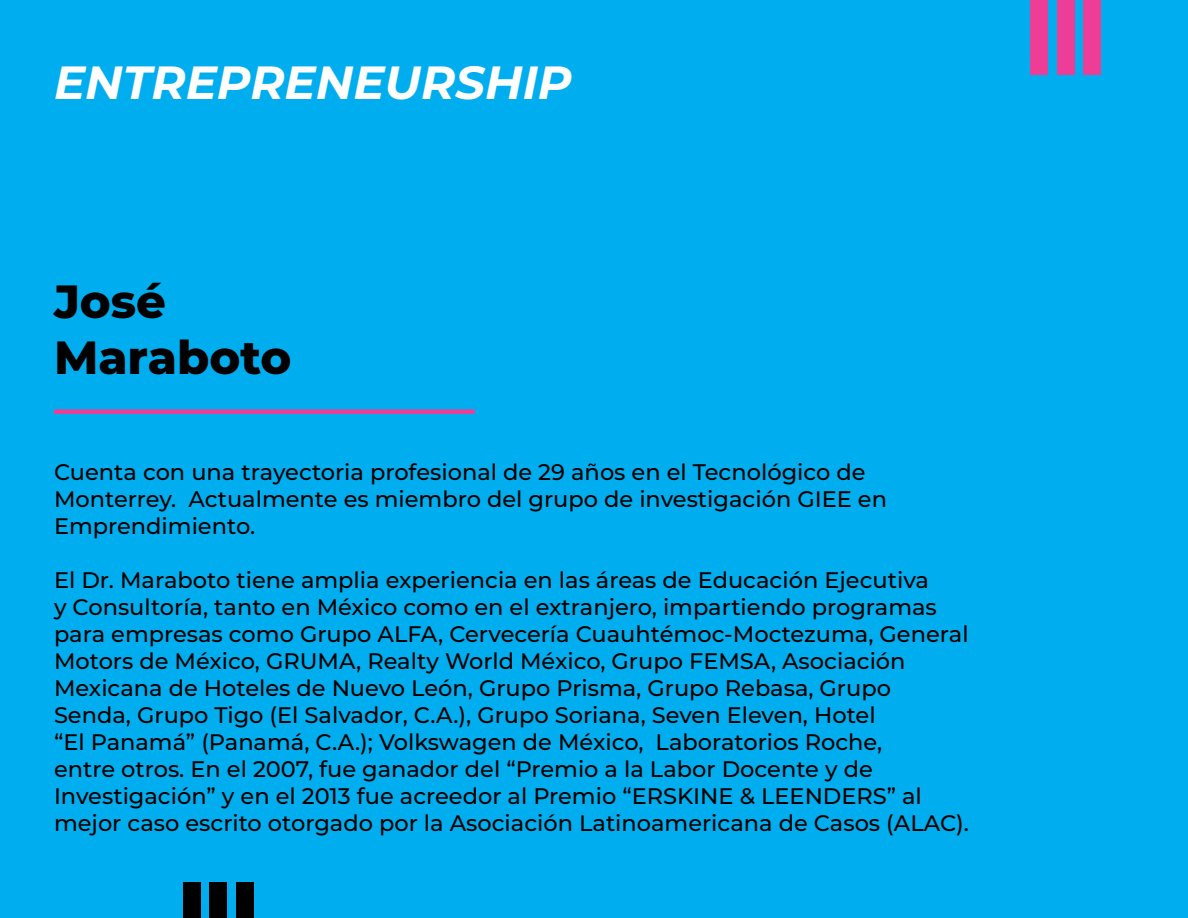
<style>
.page{position:relative;width:1188px;height:918px;background:#00aeef}
.page>*{position:absolute;margin:0;border:0;box-sizing:border-box;transform-origin:0 0}
.t1{font:italic 700 46.5px "Montserrat";color:#fff}
.t2{font:800 46.5px/55.8px "Montserrat";color:#000}
.t3{font:500 22.5px/27px "Montserrat";color:#000}
</style>
<div class="page">
<div style="left:1030px;top:0;width:18px;height:74px;background:#ee3d96"></div>
<div style="left:1057px;top:0;width:17px;height:74px;background:#ee3d96"></div>
<div style="left:1084px;top:0;width:17px;height:74px;background:#ee3d96"></div>
<div style="left:183px;top:882px;width:17px;height:36px;background:#000"></div>
<div style="left:210px;top:882px;width:17px;height:36px;background:#000"></div>
<div style="left:236px;top:882px;width:18px;height:36px;background:#000"></div>
<div style="left:54px;top:409px;width:421px;height:5px;background:#ee3d96"></div>
<h1 class="t1" style="left:54px;top:49px;width:519px">ENTREPRENEURSHIP</h1>
<h1 class="t2" style="left:54px;top:271px;width:239px">José<br>Maraboto</h1>
<p class="t3" style="left:54px;top:458px;width:835px">Cuenta con una trayectoria profesional de 29 años en el Tecnológico de<br>Monterrey. Actualmente es miembro del grupo de investigación GIEE en<br>Emprendimiento.</p>
<p class="t3" style="left:54px;top:566px;width:917px">El Dr. Maraboto tiene amplia experiencia en las áreas de Educación Ejecutiva<br>y Consultoría, tanto en México como en el extranjero, impartiendo programas para empresas como Grupo ALFA, Cervecería Cuauhtémoc-Moctezuma, General Motors de México, GRUMA, Realty World México, Grupo FEMSA, Asociación Mexicana de Hoteles de Nuevo León, Grupo Prisma, Grupo Rebasa, Grupo Senda, Grupo Tigo (El Salvador, C.A.), Grupo Soriana, Seven Eleven, Hotel<br>“El Panamá” (Panamá, C.A.); Volkswagen de México, Laboratorios Roche,<br>entre otros. En el 2007, fue ganador del “Premio a la Labor Docente y de Investigación” y en el 2013 fue acreedor al Premio “ERSKINE &amp; LEENDERS” al mejor caso escrito otorgado por la Asociación Latinoamericana de Casos (ALAC).</p>
</div>
